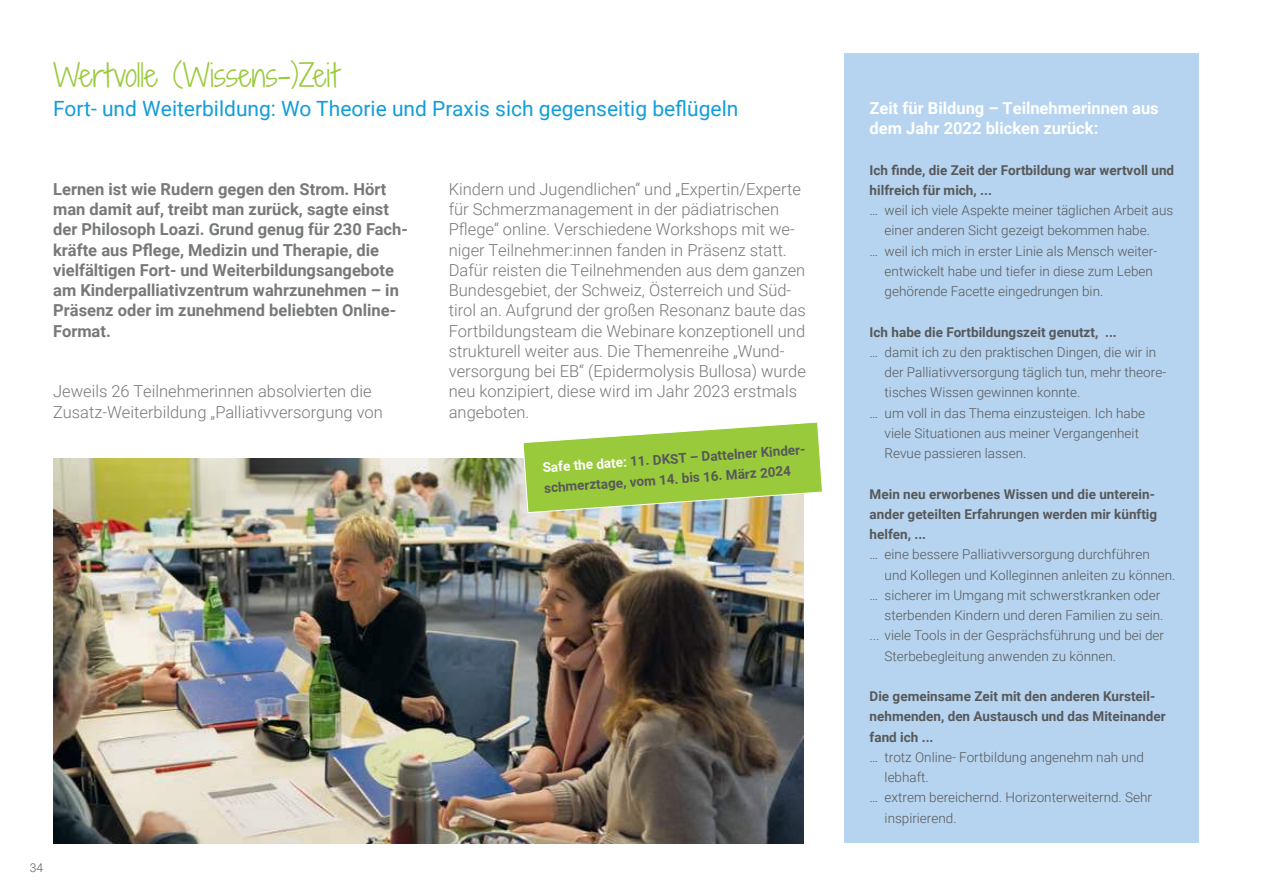
<style>
.page{position:relative;width:1263px;height:893px;background:#fff}
.page>*{position:absolute;margin:0;border:0;box-sizing:border-box;transform-origin:0 0}
.t1{font:30px "Shadows Into Light Two";color:#99ca3b}
.t2{font:21px "Roboto";color:#129dd9}
.t3{font:300 16.5px/20.2px "Roboto";color:#76787a}
.t4{font:700 16.5px/20.2px "Roboto";color:#76787a}
.t5{font:700 16.5px/20.2px "Roboto";color:#fff}
.t6{font:300 13.5px "Roboto";color:#57585a}
.t7{font:700 13.5px/20.2px "Roboto";color:#57585a}
.t8{font:300 12px "Roboto";color:#57585a}
.s1{color:#fff}
</style>
<div class="page">
<div style="left:844px;top:53px;width:355px;height:790px;background:#b6d4ef"></div>
<img style="left:53px;top:458px;width:750px;height:385px">
<svg style="left:522px;top:422px;width:301px;height:91px;background:#acd165"></svg>
<h1 class="t1" style="left:53px;top:60px;width:287px">Wertvolle (Wissens-)Zeit</h1>
<h2 class="t2" style="left:53px;top:93px;width:687px">Fort- und Weiterbildung: Wo Theorie und Praxis sich gegenseitig beflügeln</h2>
<p class="t4" style="left:53px;top:180px;width:356px">Lernen ist wie Rudern gegen den Strom. Hört man damit auf, treibt man zurück, sagte einst der Philosoph Loazi. Grund genug für 230 Fach&shy;kräfte aus Pflege, Medizin und Therapie, die vielfältigen Fort- und Weiterbildungsangebote am Kinderpalliativzentrum wahrzunehmen – in Präsenz oder im zunehmend beliebten Online-Format.</p>
<p class="t3" style="left:53px;top:383px;width:331px">Jeweils 26 Teilnehmerinnen absolvierten die<br>Zusatz-Weiterbildung „Palliativversorgung von</p>
<p class="t3" style="left:449px;top:180px;width:359px">Kindern und Jugendlichen“ und „Expertin/Experte für Schmerzmanagement in der pädiatrischen Pflege“ online. Verschiedene Workshops mit we&shy;niger Teilnehmer:innen fanden in Präsenz statt.<br>Dafür reisten die Teilnehmenden aus dem ganzen Bundesgebiet, der Schweiz, Österreich und Süd&shy;tirol an. Aufgrund der großen Resonanz baute das Fortbildungsteam die Webinare konzeptionell und strukturell weiter aus. Die Themenreihe „Wund&shy;versorgung bei EB“ (Epidermolysis Bullosa) wurde neu konzipiert, diese wird im Jahr 2023 erstmals angeboten.</p>
<p class="t7" style="left:542px;top:458px;width:265px;rotate:-4deg"><span class="s1">Safe the date:</span> 11. DKST – Dattelner Kinder&shy;schmerztage, vom 14. bis 16. März 2024</p>
<p class="t8" style="left:30px;top:863px;width:15px">34</p>
<p class="t5" style="left:870px;top:99px;width:291px">Zeit für Bildung – Teilnehmerinnen aus dem Jahr 2022 blicken zurück:</p>
<p class="t7" style="left:870px;top:159px;width:306px">Ich finde, die Zeit der Fortbildung war wertvoll und hilfreich für mich, ...</p>
<p class="t6" style="left:870px;top:204px;width:305px">… weil ich viele Aspekte meiner täglichen Arbeit aus</p>
<p class="t6" style="left:885px;top:225px;width:267px">einer anderen Sicht gezeigt bekommen habe.</p>
<p class="t6" style="left:870px;top:245px;width:289px">… weil ich mich in erster Linie als Mensch weiter-</p>
<p class="t6" style="left:885px;top:265px;width:270px">entwickelt habe und tiefer in diese zum Leben</p>
<p class="t6" style="left:885px;top:285px;width:220px">gehörende Facette eingedrungen bin.</p>
<p class="t7" style="left:870px;top:323px;width:249px">Ich habe die Fortbildungszeit genutzt, ...</p>
<p class="t6" style="left:870px;top:343px;width:288px">… damit ich zu den praktischen Dingen, die wir in</p>
<p class="t6" style="left:885px;top:363px;width:283px">der Palliativversorgung täglich tun, mehr theore-</p>
<p class="t6" style="left:885px;top:387px;width:197px">tisches Wissen gewinnen konnte.</p>
<p class="t6" style="left:870px;top:407px;width:277px">… um voll in das Thema einzusteigen. Ich habe</p>
<p class="t6" style="left:885px;top:427px;width:256px">viele Situationen aus meiner Vergangenheit</p>
<p class="t6" style="left:885px;top:447px;width:143px">Revue passieren lassen.</p>
<p class="t7" style="left:870px;top:485px;width:289px">Mein neu erworbenes Wissen und die unterein&shy;ander geteilten Erfahrungen werden mir künftig helfen, ...</p>
<p class="t6" style="left:870px;top:549px;width:282px">… eine bessere Palliativversorgung durchführen</p>
<p class="t6" style="left:885px;top:569px;width:292px">und Kollegen und Kolleginnen anleiten zu können.</p>
<p class="t6" style="left:870px;top:589px;width:292px">… sicherer im Umgang mit schwerstkranken oder</p>
<p class="t6" style="left:885px;top:609px;width:280px">sterbenden Kindern und deren Familien zu sein.</p>
<p class="t6" style="left:870px;top:630px;width:296px">... viele Tools in der Gesprächsführung und bei der</p>
<p class="t6" style="left:885px;top:650px;width:233px">Sterbebegleitung anwenden zu können.</p>
<p class="t7" style="left:870px;top:687px;width:297px">Die gemeinsame Zeit mit den anderen Kursteil&shy;nehmenden, den Austausch und das Miteinander fand ich ...</p>
<p class="t6" style="left:870px;top:751px;width:276px">… trotz Online- Fortbildung angenehm nah und</p>
<p class="t6" style="left:885px;top:771px;width:46px">lebhaft.</p>
<p class="t6" style="left:870px;top:792px;width:284px">… extrem bereichernd. Horizonterweiternd. Sehr</p>
<p class="t6" style="left:885px;top:812px;width:73px">inspirierend.</p>
</div>
